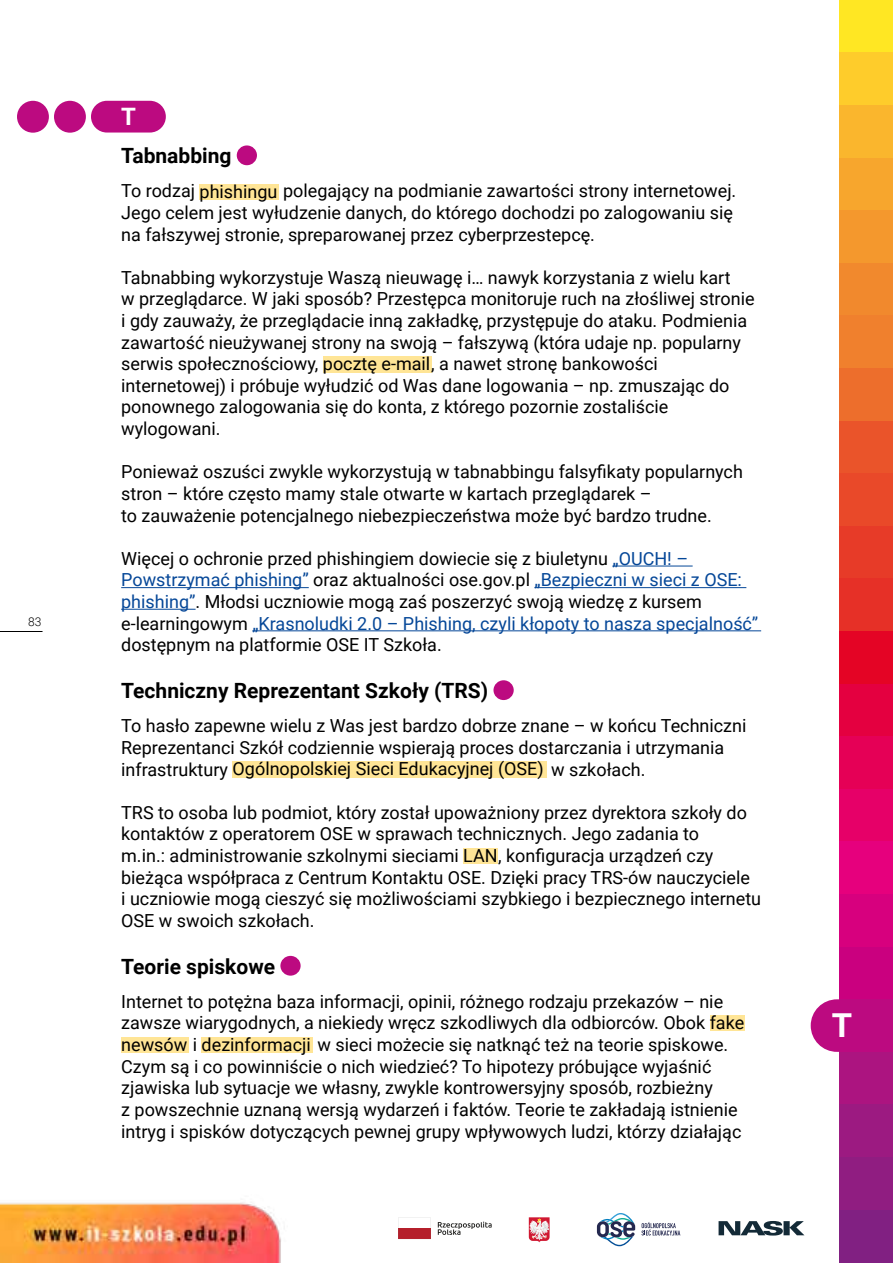
<style>
.page{position:relative;width:893px;height:1263px;background:#fff}
.page>*{position:absolute;margin:0;border:0;box-sizing:border-box;transform-origin:0 0}
.t1{font:700 33px "Roboto";color:#fff}
.t2{font:700 24px "Roboto";color:#fff}
.t3{font:700 21px "Roboto";color:#000}
.t4{font:18px/21.6px "Roboto";color:#000}
.t5{font:300 12px "Roboto";color:#000}
.s1{color:#054798}
</style>
<div class="page">
<img style="left:1px;top:1184px;width:839px;height:79px">
<svg style="left:719px;top:1221px;width:85px;height:14px"></svg>
<svg style="left:438px;top:1221px;width:54px;height:14px"></svg>
<svg style="left:398px;top:1217px;width:33px;height:22px"></svg>
<svg style="left:642px;top:1222px;width:38px;height:13px"></svg>
<svg style="left:597px;top:1213px;width:39px;height:33px"></svg>
<svg style="left:529px;top:1217px;width:21px;height:25px"></svg>
<div style="left:840px;top:1243px;width:53px;height:20px;background:#812082"></div>
<hr style="left:0;top:631px;width:43px;height:1px;background:#000">
<div style="left:91px;top:101px;width:75px;height:32px;background:#bc0a80;border-radius:16px"></div>
<div style="left:54px;top:101px;width:32px;height:32px;background:#bc0a80;border-radius:50%"></div>
<div style="left:17px;top:101px;width:32px;height:32px;background:#bc0a80;border-radius:50%"></div>
<div style="left:840px;top:0;width:53px;height:53px;background:#ffe723"></div>
<div style="left:840px;top:53px;width:53px;height:52px;background:#fecc2b"></div>
<div style="left:840px;top:105px;width:53px;height:53px;background:#fab62d"></div>
<div style="left:840px;top:158px;width:53px;height:52px;background:#f7a62d"></div>
<div style="left:840px;top:210px;width:53px;height:53px;background:#f4982d"></div>
<div style="left:840px;top:263px;width:53px;height:53px;background:#f1892d"></div>
<div style="left:840px;top:316px;width:53px;height:52px;background:#f0802d"></div>
<div style="left:840px;top:368px;width:53px;height:53px;background:#ed6e2c"></div>
<div style="left:840px;top:421px;width:53px;height:52px;background:#ea542a"></div>
<div style="left:840px;top:473px;width:53px;height:53px;background:#e94929"></div>
<div style="left:840px;top:526px;width:53px;height:53px;background:#e73b28"></div>
<div style="left:840px;top:579px;width:53px;height:52px;background:#e63027"></div>
<div style="left:840px;top:631px;width:53px;height:53px;background:#e40425"></div>
<div style="left:840px;top:684px;width:53px;height:52px;background:#e40040"></div>
<div style="left:840px;top:736px;width:53px;height:53px;background:#e50056"></div>
<div style="left:840px;top:789px;width:53px;height:53px;background:#e60068"></div>
<div style="left:840px;top:842px;width:53px;height:52px;background:#e6007d"></div>
<div style="left:840px;top:894px;width:53px;height:53px;background:#d7007e"></div>
<div style="left:840px;top:947px;width:53px;height:52px;background:#ca007f"></div>
<div style="left:840px;top:999px;width:53px;height:53px;background:#bc0a80"></div>
<div style="left:840px;top:1052px;width:53px;height:53px;background:#ac1480"></div>
<div style="left:840px;top:1105px;width:53px;height:52px;background:#9c1a81"></div>
<div style="left:840px;top:1157px;width:53px;height:53px;background:#901d81"></div>
<div style="left:840px;top:1210px;width:53px;height:52px;background:#812082"></div>
<hr style="left:612px;top:566px;width:81px;height:1px;background:#054798">
<hr style="left:121px;top:587px;width:188px;height:1px;background:#054798">
<hr style="left:534px;top:587px;width:212px;height:1px;background:#054798">
<hr style="left:121px;top:609px;width:75px;height:1px;background:#054798">
<hr style="left:252px;top:630px;width:509px;height:1px;background:#054798">
<div style="left:237px;top:145px;width:20px;height:20px;background:#bc0a80;border-radius:50%"></div>
<div style="left:200px;top:184px;width:79px;height:16px;background:#ffe596"></div>
<div style="left:323px;top:356px;width:108px;height:16px;background:#ffe596"></div>
<div style="left:493px;top:680px;width:21px;height:20px;background:#bc0a80;border-radius:50%"></div>
<div style="left:233px;top:761px;width:314px;height:17px;background:#ffe596"></div>
<div style="left:463px;top:848px;width:35px;height:16px;background:#ffe596"></div>
<div style="left:280px;top:956px;width:21px;height:20px;background:#bc0a80;border-radius:50%"></div>
<div style="left:710px;top:1015px;width:35px;height:15px;background:#ffe596"></div>
<div style="left:121px;top:1037px;width:67px;height:15px;background:#ffe596"></div>
<div style="left:202px;top:1037px;width:111px;height:16px;background:#ffe596"></div>
<div style="left:811px;top:999px;width:82px;height:53px;background:#bc0a80;border-radius:26px"></div>
<p class="t5" style="left:28px;top:614px;width:15px">83</p>
<h2 class="t2" style="left:121px;top:100px;width:16px">T</h2>
<p class="t3" style="left:121px;top:141px;width:112px">Tabnabbing</p>
<p class="t4" style="left:121px;top:180px;width:617px">To rodzaj phishingu polegający na podmianie zawartości strony internetowej.<br>Jego celem jest wyłudzenie danych, do którego dochodzi po zalogowaniu się na fałszywej stronie, spreparowanej przez cyberprzestepcę.</p>
<p class="t4" style="left:121px;top:266px;width:635px">Tabnabbing wykorzystuje Waszą nieuwagę i… nawyk korzystania z wielu kart<br>w przeglądarce. W jaki sposób? Przestępca monitoruje ruch na złośliwej stronie i gdy zauważy, że przeglądacie inną zakładkę, przystępuje do ataku. Podmienia zawartość nieużywanej strony na swoją – fałszywą (która udaje np. popularny serwis społecznościowy, pocztę e-mail, a nawet stronę bankowości internetowej) i próbuje wyłudzić od Was dane logowania – np. zmuszając do ponownego zalogowania się do konta, z którego pozornie zostaliście wylogowani.</p>
<p class="t4" style="left:121px;top:460px;width:623px">Ponieważ oszuści zwykle wykorzystują w tabnabbingu falsyfikaty popularnych stron – które często mamy stale otwarte w kartach przeglądarek –<br>to zauważenie potencjalnego niebezpieczeństwa może być bardzo trudne.</p>
<p class="t4" style="left:121px;top:547px;width:639px">Więcej o ochronie przed phishingiem dowiecie się z biuletynu <span class="s1">„OUCH! – Powstrzymać phishing”</span> oraz aktualności ose.gov.pl <span class="s1">„Bezpieczni w sieci z OSE: phishing”</span>. Młodsi uczniowie mogą zaś poszerzyć swoją wiedzę z kursem e-learningowym <span class="s1">„Krasnoludki 2.0 – Phishing, czyli kłopoty to nasza specjalność” </span>dostępnym na platformie OSE IT Szkoła.</p>
<p class="t3" style="left:121px;top:676px;width:369px">Techniczny Reprezentant Szkoły (TRS)</p>
<p class="t4" style="left:121px;top:714px;width:627px">To hasło zapewne wielu z Was jest bardzo dobrze znane – w końcu Techniczni<br>Reprezentanci Szkół codziennie wspierają proces dostarczania i utrzymania infrastruktury Ogólnopolskiej Sieci Edukacyjnej (OSE) w szkołach.</p>
<p class="t4" style="left:121px;top:801px;width:641px">TRS to osoba lub podmiot, który został upoważniony przez dyrektora szkoły do kontaktów z operatorem OSE w sprawach technicznych. Jego zadania to<br>m.in.: administrowanie szkolnymi sieciami LAN, konfiguracja urządzeń czy bieżąca współpraca z Centrum Kontaktu OSE. Dzięki pracy TRS-ów nauczyciele<br>i uczniowie mogą cieszyć się możliwościami szybkiego i bezpiecznego internetu OSE w swoich szkołach.</p>
<p class="t3" style="left:121px;top:951px;width:155px">Teorie spiskowe</p>
<p class="t4" style="left:121px;top:990px;width:625px">Internet to potężna baza informacji, opinii, różnego rodzaju przekazów – nie zawsze wiarygodnych, a niekiedy wręcz szkodliwych dla odbiorców. Obok fake newsów i dezinformacji w sieci możecie się natknąć też na teorie spiskowe.<br>Czym są i co powinniście o nich wiedzieć? To hipotezy próbujące wyjaśnić zjawiska lub sytuacje we własny, zwykle kontrowersyjny sposób, rozbieżny<br>z powszechnie uznaną wersją wydarzeń i faktów. Teorie te zakładają istnienie intryg i spisków dotyczących pewnej grupy wpływowych ludzi, którzy działając</p>
<h1 class="t1" style="left:832px;top:1002px;width:22px">T</h1>
</div>
